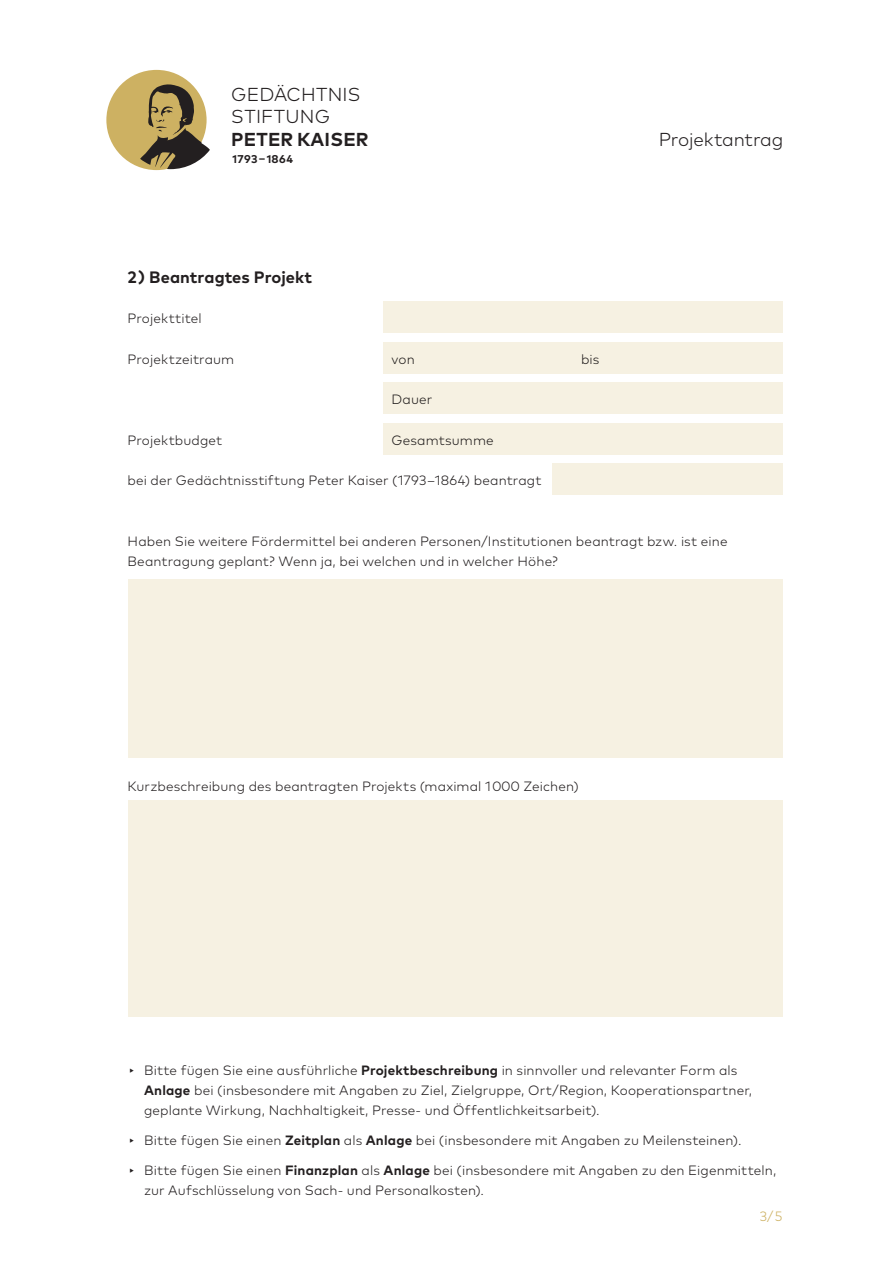
<style>
.page{position:relative;width:893px;height:1263px;background:#fff}
.page>*{position:absolute;margin:0;border:0;box-sizing:border-box;transform-origin:0 0}
.t1{font:300 18.75px/22.5px "Mark Pro";color:#231f20}
.t2{font:700 18.75px "Mark Pro";letter-spacing:.005em;color:#231f20}
.t3{font:700 16.5px "Mark Pro";color:#231f20}
.t4{font:300 13.5px/20.2px "Mark Pro";letter-spacing:.01em;color:#231f20}
.t5{font:300 13.5px "Mark Pro";color:#cdb162}
.t6{font:700 11.25px "Mark Pro";letter-spacing:.03em;color:#231f20}
.s1{font-weight:700}
</style>
<div class="page">
<div style="left:106px;top:70px;width:101px;height:100px;background:#cdb162;border-radius:50%"></div>
<svg style="left:140px;top:84px;width:70px;height:85px"></svg>
<div style="left:383px;top:301px;width:399px;height:32px;background:#f6f1e2"></div>
<div style="left:383px;top:342px;width:399px;height:32px;background:#f6f1e2"></div>
<div style="left:383px;top:382px;width:399px;height:32px;background:#f6f1e2"></div>
<div style="left:383px;top:423px;width:399px;height:32px;background:#f6f1e2"></div>
<div style="left:552px;top:463px;width:230px;height:32px;background:#f6f1e2"></div>
<div style="left:128px;top:579px;width:654px;height:179px;background:#f6f1e2"></div>
<div style="left:128px;top:800px;width:654px;height:217px;background:#f6f1e2"></div>
<h1 class="t1" style="left:231px;top:82px;width:131px">GEDÄCHTNIS<br>STIFTUNG</h1>
<h1 class="t2" style="left:231px;top:125px;width:139px">PETER KAISER</h1>
<p class="t6" style="left:233px;top:151px;width:62px">1793–1864</p>
<p class="t3" style="left:128px;top:264px;width:186px">2) Beantragtes Projekt</p>
<p class="t4" style="left:128px;top:307px;width:76px">Projekttitel</p>
<p class="t4" style="left:128px;top:348px;width:108px">Projektzeitraum</p>
<p class="t4" style="left:392px;top:348px;width:25px">von</p>
<p class="t4" style="left:581px;top:348px;width:20px">bis</p>
<p class="t4" style="left:392px;top:388px;width:42px">Dauer</p>
<p class="t4" style="left:128px;top:429px;width:96px">Projektbudget</p>
<p class="t4" style="left:392px;top:429px;width:104px">Gesamtsumme</p>
<p class="t4" style="left:128px;top:469px;width:415px">bei der Gedächtnisstiftung Peter Kaiser (1793–1864) beantragt</p>
<h1 class="t1" style="left:659px;top:126px;width:126px">Projektantrag</h1>
<p class="t4" style="left:128px;top:530px;width:602px">Haben Sie weitere Fördermittel bei anderen Personen/Institutionen beantragt bzw. ist eine<br>Beantragung geplant? Wenn ja, bei welchen und in welcher Höhe?</p>
<p class="t4" style="left:128px;top:775px;width:453px">Kurzbeschreibung des beantragten Projekts (maximal 1000 Zeichen)</p>
<p class="t4" style="left:144px;top:1059px;width:610px;text-indent:-16px">▸ Bitte fügen Sie eine ausführliche <span class="s1">Projektbeschreibung</span> in sinnvoller und relevanter Form als<br><span class="s1">Anlage</span> bei (insbesondere mit Angaben zu Ziel, Zielgruppe, Ort/Region, Kooperationspartner, geplante Wirkung, Nachhaltigkeit, Presse- und Öffentlichkeitsarbeit).</p>
<p class="t4" style="left:128px;top:1129px;width:615px">▸ Bitte fügen Sie einen <span class="s1">Zeitplan</span> als <span class="s1">Anlage</span> bei (insbesondere mit Angaben zu Meilensteinen).</p>
<p class="t4" style="left:144px;top:1159px;width:634px;text-indent:-16px">▸ Bitte fügen Sie einen <span class="s1">Finanzplan</span> als <span class="s1">Anlage</span> bei (insbesondere mit Angaben zu den Eigenmitteln, zur Aufschlüsselung von Sach- und Personalkosten).</p>
<p class="t5" style="left:759px;top:1205px;width:24px">3/5</p>
</div>
